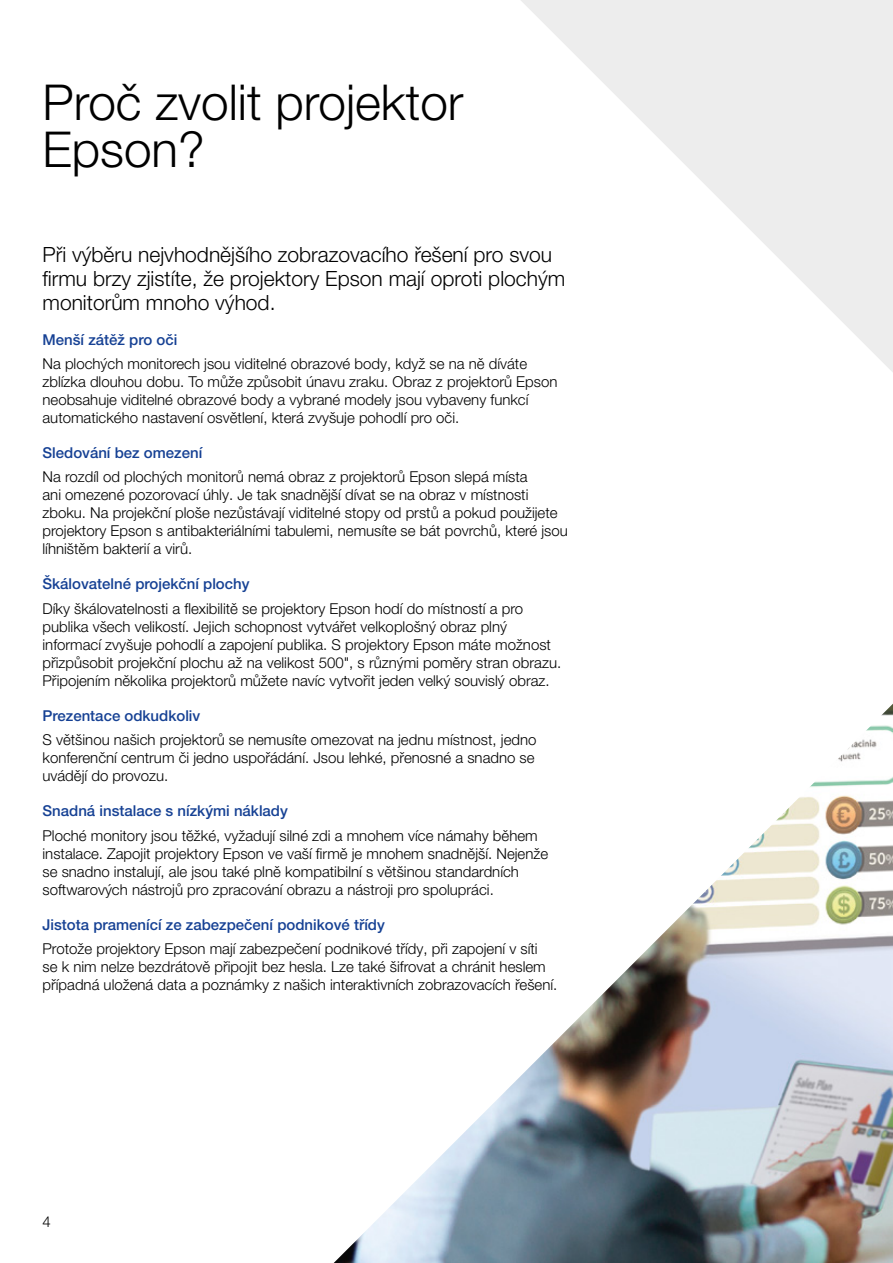
<style>
.page{position:relative;width:893px;height:1263px;background:#fff}
.page>*{position:absolute;margin:0;border:0;box-sizing:border-box;transform-origin:0 0}
.t1{font:300 49.5px/46.5px "Helvetica Neue LT Pro";color:#000}
.t2{font:300 21px/24px "Helvetica Neue LT Pro";color:#000}
.Brochure_Body_Copy{font:300 15px/18px "Helvetica Neue LT Pro";color:#000}
.Brochure_Small_Sub_H{font:500 15px "Helvetica Neue LT Pro";color:#164194}
</style>
<div class="page">
<svg style="left:521px;top:0;width:372px;height:372px;fill:#ededed"></svg>
<img style="left:334px;top:704px;width:559px;height:559px">
<p class="t1" style="left:43px;top:78px;width:422px">Proč zvolit projektor<br>Epson?</p>
<p class="t2" style="left:43px;top:242px;width:524px">Při výběru nejvhodnějšího zobrazovacího řešení pro svou firmu brzy zjistíte, že projektory Epson mají oproti plochým monitorům mnoho výhod.</p>
<p class="Brochure_Small_Sub_H" style="left:43px;top:330px;width:136px">Menší zátěž pro oči</p>
<p class="Brochure_Body_Copy" style="left:43px;top:354px;width:516px">Na plochých monitorech jsou viditelné obrazové body, když se na ně díváte zblízka dlouhou dobu. To může způsobit únavu zraku. Obraz z projektorů Epson neobsahuje viditelné obrazové body a vybrané modely jsou vybaveny funkcí automatického nastavení osvětlení, která zvyšuje pohodlí pro oči.</p>
<p class="Brochure_Small_Sub_H" style="left:43px;top:444px;width:161px">Sledování bez omezení</p>
<p class="Brochure_Body_Copy" style="left:43px;top:468px;width:527px">Na rozdíl od plochých monitorů nemá obraz z projektorů Epson slepá místa<br>ani omezené pozorovací úhly. Je tak snadnější dívat se na obraz v místnosti zboku. Na projekční ploše nezůstávají viditelné stopy od prstů a pokud použijete projektory Epson s antibakteriálními tabulemi, nemusíte se bát povrchů, které jsou líhništěm bakterií a virů.</p>
<p class="Brochure_Small_Sub_H" style="left:43px;top:575px;width:209px">Škálovatelné projekční plochy</p>
<p class="Brochure_Body_Copy" style="left:43px;top:599px;width:520px">Díky škálovatelnosti a flexibilitě se projektory Epson hodí do místností a pro publika všech velikostí. Jejich schopnost vytvářet velkoplošný obraz plný informací zvyšuje pohodlí a zapojení publika. S projektory Epson máte možnost přizpůsobit projekční plochu až na velikost 500", s různými poměry stran obrazu.<br>Připojením několika projektorů můžete navíc vytvořit jeden velký souvislý obraz.</p>
<p class="Brochure_Small_Sub_H" style="left:43px;top:706px;width:159px">Prezentace odkudkoliv</p>
<p class="Brochure_Body_Copy" style="left:43px;top:731px;width:495px">S většinou našich projektorů se nemusíte omezovat na jednu místnost, jedno konferenční centrum či jedno uspořádání. Jsou lehké, přenosné a snadno se uvádějí do provozu.</p>
<p class="Brochure_Small_Sub_H" style="left:43px;top:802px;width:247px">Snadná instalace s nízkými náklady</p>
<p class="Brochure_Body_Copy" style="left:43px;top:826px;width:507px">Ploché monitory jsou těžké, vyžadují silné zdi a mnohem více námahy během instalace. Zapojit projektory Epson ve vaší firmě je mnohem snadnější. Nejenže se snadno instalují, ale jsou také plně kompatibilní s většinou standardních softwarových nástrojů pro zpracování obrazu a nástroji pro spolupráci.</p>
<p class="Brochure_Small_Sub_H" style="left:43px;top:915px;width:344px">Jistota pramenící ze zabezpečení podnikové třídy</p>
<p class="Brochure_Body_Copy" style="left:43px;top:939px;width:516px">Protože projektory Epson mají zabezpečení podnikové třídy, při zapojení v síti<br>se k nim nelze bezdrátově připojit bez hesla. Lze také šifrovat a chránit heslem případná uložená data a poznámky z našich interaktivních zobrazovacích řešení.</p>
<p class="Brochure_Body_Copy" style="left:43px;top:1212px;width:10px">4</p>
</div>
